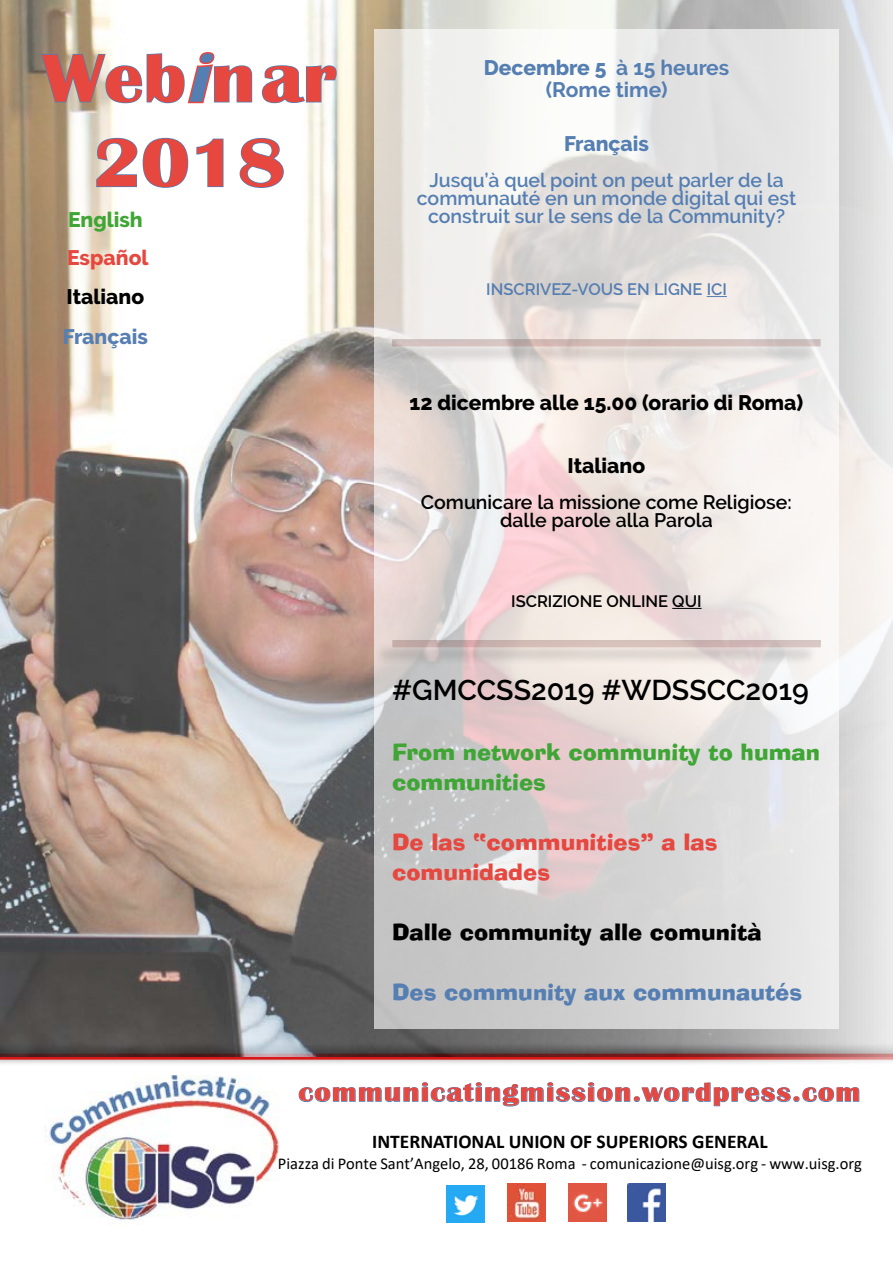
<style>
.page{position:relative;width:893px;height:1263px;background:#fff}
.page>*{position:absolute;margin:0;border:0;box-sizing:border-box;transform-origin:0 0}
.t1{font:700 70.5px/84.6px "Britannic";color:#e6473f;text-align:center;scale:1.12 1}
.t2{font:600 28.5px "Raleway";color:#000}
.t3{font:700 27px "Britannic";letter-spacing:.04em;color:#e6473f;scale:1.12 1}
.t4{font:22.5px/30px "Ad Lib BT";color:#3fa535}
.t5{font:22.5px/30px "Ad Lib BT";color:#e6473f}
.t6{font:22.5px "Ad Lib BT";color:#000}
.t7{font:22.5px "Ad Lib BT";color:#557eb2}
.t8{font:800 21px "Raleway";color:#000}
.t9{font:700 21px/22.2px "Raleway";color:#557eb2;text-align:center}
.t10{font:800 21px "Raleway";color:#557eb2}
.t11{font:800 21px "Raleway";color:#3fa535}
.t12{font:800 21px "Raleway";color:#e6473f}
.t13{font:600 19.5px/18px "Raleway";color:#557eb2;text-align:center}
.t14{font:600 19.5px/18px "Raleway";color:#000;text-align:center}
.t15{font:700 19.5px "Calibri";color:#000}
.t16{font:16.5px "Calibri";color:#000}
.t17{font:600 16.5px "Raleway";color:#557eb2}
.t18{font:600 16.5px "Raleway";color:#000}
.s1{font-style:italic;color:#557eb2}
.s2{font-weight:800}
</style>
<div class="page">
<img style="left:45px;top:1075px;width:234px;height:145px">
<div style="left:0;top:1042px;width:893px;height:24px;background:#000;opacity:.75"></div>
<svg style="left:0;top:1057px;width:893px;height:3px;fill:#da1717"></svg>
<img style="left:446px;top:1185px;width:39px;height:37px">
<img style="left:507px;top:1183px;width:39px;height:39px">
<img style="left:627px;top:1183px;width:38px;height:39px">
<img style="left:568px;top:1183px;width:39px;height:39px">
<svg style="left:298px;top:1082px;width:562px;height:25px"></svg>
<img style="left:0;top:0;width:893px;height:1057px">
<svg style="left:40px;top:51px;width:213px;height:54px"></svg>
<svg style="left:261px;top:64px;width:76px;height:40px"></svg>
<svg style="left:95px;top:137px;width:94px;height:52px"></svg>
<svg style="left:196px;top:137px;width:28px;height:51px"></svg>
<svg style="left:239px;top:137px;width:46px;height:52px"></svg>
<svg style="left:374px;top:30px;width:465px;height:999px"></svg>
<svg style="left:707px;top:296px;width:20px;height:1px"></svg>
<hr style="left:672px;top:608px;width:30px;height:1px;background:#000">
<div style="left:373px;top:340px;width:445px;height:25px;background:#000;opacity:.75"></div>
<div style="left:379px;top:329px;width:454px;height:18px;background:#000;opacity:.75"></div>
<div style="left:373px;top:641px;width:446px;height:25px;background:#000;opacity:.75"></div>
<div style="left:379px;top:629px;width:454px;height:19px;background:#000;opacity:.75"></div>
<h1 class="t1" style="left:42px;top:37px;width:264px">Web<span class="s1">i</span>nar<br>2018</h1>
<p class="t9" style="left:484px;top:57px;width:247px"><span class="s2">Decembre 5</span> à 15 heures (Rome time)</p>
<p class="t10" style="left:564px;top:132px;width:86px">Français</p>
<p class="t13" style="left:417px;top:171px;width:381px">Jusqu’à quel point on peut parler de la communauté en un monde digital qui est construit sur le sens de la Community?</p>
<p class="t11" style="left:68px;top:207px;width:76px">English</p>
<p class="t12" style="left:67px;top:246px;width:83px">Español</p>
<p class="t8" style="left:67px;top:285px;width:79px">Italiano</p>
<p class="t10" style="left:63px;top:324px;width:86px">Français</p>
<p class="t17" style="left:486px;top:280px;width:242px">INSCRIVEZ-VOUS EN LIGNE ICI</p>
<p class="t8" style="left:409px;top:391px;width:395px">12 dicembre alle 15.00 (orario di Roma)</p>
<p class="t8" style="left:567px;top:453px;width:79px">Italiano</p>
<p class="t14" style="left:421px;top:493px;width:373px">Comunicare la missione come Religiose: dalle parole alla Parola</p>
<p class="t18" style="left:511px;top:592px;width:192px">ISCRIZIONE ONLINE QUI</p>
<h2 class="t2" style="left:392px;top:674px;width:418px">#GMCCSS2019 #WDSSCC2019</h2>
<p class="t4" style="left:392px;top:737px;width:430px">From network community to human communities</p>
<p class="t5" style="left:392px;top:827px;width:327px">De las “communities” a las comunidades</p>
<p class="t6" style="left:392px;top:916px;width:371px">Dalle community alle comunità</p>
<p class="t7" style="left:392px;top:976px;width:412px">Des community aux communautés</p>
<h3 class="t3" style="left:298px;top:1077px;width:503px">communicatingmission.wordpress.com</h3>
<p class="t15" style="left:372px;top:1128px;width:397px">INTERNATIONAL UNION OF SUPERIORS GENERAL</p>
<p class="t16" style="left:278px;top:1152px;width:585px">Piazza di Ponte Sant’Angelo, 28, 00186 Roma - comunicazione@uisg.org - www.uisg.org</p>
</div>
